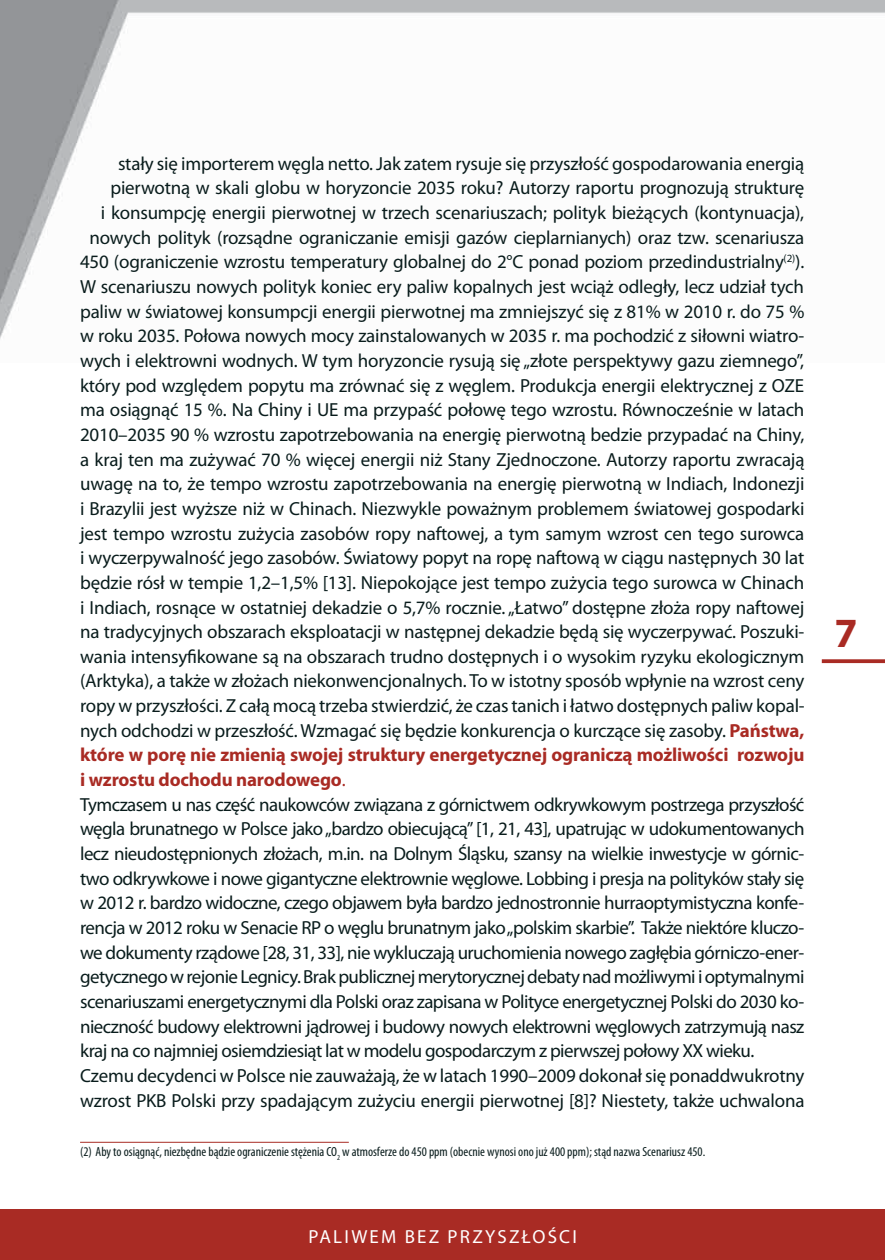
<style>
.page{position:relative;width:885px;height:1260px;background:#fff}
.page>*{position:absolute;margin:0;border:0;box-sizing:border-box;transform-origin:0 0}
.t1{font:700 41.7px "Myriad Pro";color:#a92b24}
.t2{font:18.9px "Myriad Pro";letter-spacing:-.01em;color:#091c1c}
.t3{font:18.9px "Myriad Pro";letter-spacing:-.03em;color:#091c1c}
.t4{font:700 18.9px "Myriad Pro";letter-spacing:-.01em;color:#a92b24}
.t5{font:18.9px "Myriad Pro";letter-spacing:.12em;color:#fff}
.t6{font:condensed 13.2px "Myriad Pro";color:#091c1c}
.s1{font-weight:700;color:#a92b24}
.s2{font-weight:400}
</style>
<div class="page">
<svg style="left:822px;top:659px;width:63px;height:4px"></svg>
<img style="left:0;top:0;width:885px;height:339px">
<div style="left:0;top:1209px;width:885px;height:51px;background:#a92b24"></div>
<hr style="left:80px;top:1141px;width:269px;height:1px;background:#a92b24">
<p class="t2" style="left:118px;top:156px;width:688px">stały się importerem węgla netto. Jak zatem rysuje się przyszłość gospodarowania energią</p>
<p class="t2" style="left:110px;top:181px;width:695px">pierwotną w skali globu w horyzoncie 2035 roku? Autorzy raportu prognozują strukturę</p>
<p class="t2" style="left:101px;top:205px;width:705px">i konsumpcję energii pierwotnej w trzech scenariuszach; polityk bieżących (kontynuacja),</p>
<p class="t2" style="left:90px;top:230px;width:716px">nowych polityk (rozsądne ograniczanie emisji gazów cieplarnianych) oraz tzw. scenariusza</p>
<p class="t2" style="left:80px;top:255px;width:726px">450 (ograniczenie wzrostu temperatury globalnej do 2°C ponad poziom przedindustrialny<sup>(2)</sup>).</p>
<p class="t2" style="left:80px;top:279px;width:725px">W scenariuszu nowych polityk koniec ery paliw kopalnych jest wciąż odległy, lecz udział tych</p>
<p class="t2" style="left:80px;top:304px;width:726px">paliw w światowej konsumpcji energii pierwotnej ma zmniejszyć się z 81% w 2010 r. do 75 %</p>
<p class="t2" style="left:80px;top:329px;width:726px">w roku 2035. Połowa nowych mocy zainstalowanych w 2035 r. ma pochodzić z siłowni wiatro-</p>
<p class="t2" style="left:80px;top:353px;width:725px">wych i elektrowni wodnych. W tym horyzoncie rysują się „złote perspektywy gazu ziemnego”,</p>
<p class="t2" style="left:80px;top:378px;width:725px">który pod względem popytu ma zrównać się z węglem. Produkcja energii elektrycznej z OZE</p>
<p class="t2" style="left:80px;top:403px;width:726px">ma osiągnąć 15 %. Na Chiny i UE ma przypaść połowę tego wzrostu. Równocześnie w latach</p>
<p class="t2" style="left:80px;top:427px;width:726px">2010–2035 90 % wzrostu zapotrzebowania na energię pierwotną bedzie przypadać na Chiny,</p>
<p class="t2" style="left:80px;top:452px;width:726px">a kraj ten ma zużywać 70 % więcej energii niż Stany Zjednoczone. Autorzy raportu zwracają</p>
<p class="t2" style="left:80px;top:477px;width:726px">uwagę na to, że tempo wzrostu zapotrzebowania na energię pierwotną w Indiach, Indonezji</p>
<p class="t2" style="left:80px;top:501px;width:726px">i Brazylii jest wyższe niż w Chinach. Niezwykle poważnym problemem światowej gospodarki</p>
<p class="t2" style="left:80px;top:526px;width:726px">jest tempo wzrostu zużycia zasobów ropy naftowej, a tym samym wzrost cen tego surowca</p>
<p class="t2" style="left:80px;top:550px;width:726px">i wyczerpywalność jego zasobów. Światowy popyt na ropę naftową w ciągu następnych 30 lat</p>
<p class="t2" style="left:80px;top:575px;width:726px">będzie rósł w tempie 1,2–1,5% [13]. Niepokojące jest tempo zużycia tego surowca w Chinach</p>
<p class="t2" style="left:80px;top:600px;width:726px">i Indiach, rosnące w ostatniej dekadzie o 5,7% rocznie. „Łatwo” dostępne złoża ropy naftowej</p>
<p class="t2" style="left:80px;top:624px;width:726px">na tradycyjnych obszarach eksploatacji w następnej dekadzie będą się wyczerpywać. Poszuki-</p>
<p class="t2" style="left:80px;top:649px;width:726px">wania intensyfikowane są na obszarach trudno dostępnych i o wysokim ryzyku ekologicznym</p>
<p class="t2" style="left:80px;top:674px;width:726px">(Arktyka), a także w złożach niekonwencjonalnych. To w istotny sposób wpłynie na wzrost ceny</p>
<p class="t2" style="left:80px;top:698px;width:726px">ropy w przyszłości. Z całą mocą trzeba stwierdzić, że czas tanich i łatwo dostępnych paliw kopal-</p>
<p class="t2" style="left:80px;top:723px;width:726px">nych odchodzi w przeszłość. Wzmagać się będzie konkurencja o kurczące się zasoby. <span class="s1">Państwa,</span></p>
<p class="t4" style="left:80px;top:748px;width:726px">które w porę nie zmienią swojej struktury energetycznej ograniczą możliwości rozwoju</p>
<p class="t4" style="left:80px;top:772px;width:267px">i wzrostu dochodu narodowego<span class="s2">.</span></p>
<p class="t3" style="left:80px;top:797px;width:726px">Tymczasem u nas część naukowców związana z górnictwem odkrywkowym postrzega przyszłość</p>
<p class="t3" style="left:80px;top:822px;width:726px">węgla brunatnego w Polsce jako „bardzo obiecującą” [1, 21, 43], upatrując w udokumentowanych</p>
<p class="t3" style="left:80px;top:846px;width:726px">lecz nieudostępnionych złożach, m.in. na Dolnym Śląsku, szansy na wielkie inwestycje w górnic-</p>
<p class="t3" style="left:80px;top:871px;width:726px">two odkrywkowe i nowe gigantyczne elektrownie węglowe. Lobbing i presja na polityków stały się</p>
<p class="t3" style="left:80px;top:896px;width:725px">w 2012 r. bardzo widoczne, czego objawem była bardzo jednostronnie hurraoptymistyczna konfe-</p>
<p class="t3" style="left:80px;top:920px;width:725px">rencja w 2012 roku w Senacie RP o węglu brunatnym jako „polskim skarbie”. Także niektóre kluczo-</p>
<p class="t3" style="left:80px;top:945px;width:725px">we dokumenty rządowe [28, 31, 33], nie wykluczają uruchomienia nowego zagłębia górniczo-ener-</p>
<p class="t3" style="left:80px;top:969px;width:726px">getycznego w rejonie Legnicy. Brak publicznej merytorycznej debaty nad możliwymi i optymalnymi</p>
<p class="t3" style="left:80px;top:994px;width:725px">scenariuszami energetycznymi dla Polski oraz zapisana w Polityce energetycznej Polski do 2030 ko-</p>
<p class="t3" style="left:80px;top:1019px;width:726px">nieczność budowy elektrowni jądrowej i budowy nowych elektrowni węglowych zatrzymują nasz</p>
<p class="t3" style="left:80px;top:1043px;width:676px">kraj na co najmniej osiemdziesiąt lat w modelu gospodarczym z pierwszej połowy XX wieku.</p>
<p class="t2" style="left:80px;top:1068px;width:726px">Czemu decydenci w Polsce nie zauważają, że w latach 1990–2009 dokonał się ponaddwukrotny</p>
<p class="t2" style="left:80px;top:1093px;width:726px">wzrost PKB Polski przy spadającym zużyciu energii pierwotnej [8]? Niestety, także uchwalona</p>
<p class="t6" style="left:80px;top:1146px;width:627px">(2) Aby to osiągnąć, niezbędne bądzie ograniczenie stężenia CO<sub>2</sub> w atmosferze do 450 ppm (obecnie wynosi ono już 400 ppm); stąd nazwa Scenariusz 450.</p>
<p class="t5" style="left:309px;top:1230px;width:270px">PALIWEM BEZ PRZYSZŁOŚCI</p>
<h1 class="t1" style="left:834px;top:617px;width:25px">7</h1>
</div>
